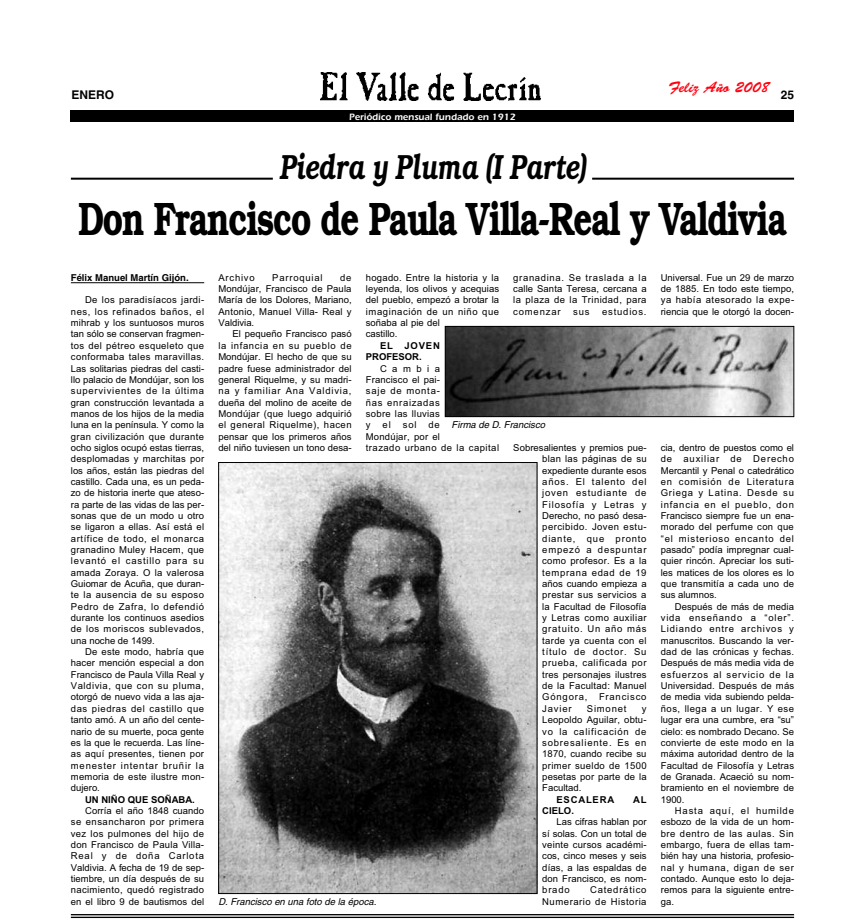
<style>
.page{position:relative;width:865px;height:921px;background:#fff}
.page>*{position:absolute;margin:0;border:0;box-sizing:border-box;transform-origin:0 0}
.t1{font:600 47px "Bookman";letter-spacing:-.035em;color:#000;scale:.7 1}
.t2{font:italic 600 35px "Bookman";color:#000;scale:.7 1}
.t3{font:15.4px "Brush Script Std";color:#ff000f}
.t4{font:700 12px "Helvetica";color:#000}
.t5{font:9.5px/11.3px "Arial";letter-spacing:.015em;color:#000;text-align:justify}
.t6{font:italic 9.5px "Helvetica";color:#000}
.t7{font:700 9.5px/11.3px "Arial";color:#000}
.t8{font:9.5px/11.3px "Arial";letter-spacing:.05em;color:#000}
.t9{font:9.5px "Arial";letter-spacing:.085em;color:#000}
.t10{font:9.5px/11.3px "Arial";letter-spacing:.055em;color:#000;text-align:right}
.t11{font:600 9.5px "Itc Eras";color:#fff}
.t12{font:700 9.5px "Helvetica";color:#000}
.t13{font:700 9.5px "Arial";letter-spacing:.085em;color:#000}
</style>
<div class="page">
<div style="left:71px;top:111px;width:723px;height:11px;background:#000"></div>
<img style="left:321px;top:73px;width:219px;height:28px">
<hr style="left:71px;top:914px;width:723px;height:1px;background:#000">
<hr style="left:71px;top:916px;width:723px;height:2px;background:#000">
<hr style="left:71px;top:282px;width:133px;height:1px;background:#000">
<img style="left:220px;top:464px;width:315px;height:427px">
<div style="left:218px;top:462px;width:319px;height:431px;border:1px solid #000"></div>
<img style="left:447px;top:328px;width:345px;height:87px">
<div style="left:445px;top:326px;width:349px;height:91px;border:1px solid #000"></div>
<hr style="left:71px;top:178px;width:202px;height:2px;background:#000">
<hr style="left:592px;top:178px;width:202px;height:2px;background:#000">
<h3 class="t3" style="left:668px;top:81px;width:102px">Feliz Año 2008</h3>
<p class="t4" style="left:72px;top:91px;width:44px">ENERO</p>
<p class="t4" style="left:780px;top:91px;width:15px">25</p>
<p class="t11" style="left:349px;top:113px;width:168px">Periódico mensual fundado en 1912</p>
<h2 class="t2" style="left:280px;top:146px;width:438px">Piedra y Pluma (I Parte)</h2>
<h1 class="t1" style="left:78px;top:192px;width:1013px">Don Francisco de Paula Villa-Real y Valdivia</h1>
<p class="t12" style="left:71px;top:274px;width:119px">Félix Manuel Martín Gijón.</p>
<p class="t5" style="left:71px;top:294px;width:135px;text-indent:14px">De los paradisíacos jardi&shy;nes, los refinados baños, el mihrab y los suntuosos muros tan sólo se conservan fragmen&shy;tos del pétreo esqueleto que conformaba tales maravillas.<br>Las solitarias piedras del casti&shy;llo palacio de Mondújar, son los supervivientes de la última gran construcción levantada a manos de los hijos de la media luna en la península. Y como la gran civilización que durante ocho siglos ocupó estas tierras, desplomadas y marchitas por los años, están las piedras del castillo. Cada una, es un peda&shy;zo de historia inerte que ateso&shy;ra parte de las vidas de las per&shy;sonas que de un modo u otro se ligaron a ellas. Así está el artífice de todo, el monarca granadino Muley Hacem, que levantó el castillo para su amada Zoraya. O la valerosa Guiomar de Acuña, que duran&shy;te la ausencia de su esposo Pedro de Zafra, lo defendió durante los continuos asedios de los moriscos sublevados, una noche de 1499.</p>
<p class="t5" style="left:71px;top:646px;width:135px;text-indent:14px">De este modo, habría que hacer mención especial a don Francisco de Paula Villa Real y Valdivia, que con su pluma, otorgó de nuevo vida a las aja&shy;das piedras del castillo que tanto amó. A un año del cente&shy;nario de su muerte, poca gente es la que le recuerda. Las líne&shy;as aquí presentes, tienen por menester intentar bruñir la memoria de este ilustre mon&shy;dujero.</p>
<p class="t7" style="left:85px;top:793px;width:111px">UN NIÑO QUE SOÑABA.</p>
<p class="t5" style="left:71px;top:805px;width:135px;text-indent:14px">Corría el año 1848 cuando se ensancharon por primera vez los pulmones del hijo de don Francisco de Paula Villa-Real y de doña Carlota Valdivia. A fecha de 19 de sep&shy;tiembre, un día después de su nacimiento, quedó registrado en el libro 9 de bautismos del</p>
<p class="t5" style="left:513px;top:272px;width:135px">granadina. Se traslada a la calle Santa Teresa, cercana a la plaza de la Trinidad, para comenzar</p>
<p class="t9" style="left:218px;top:272px;width:38px">Archivo</p>
<p class="t9" style="left:272px;top:272px;width:52px">Parroquial</p>
<p class="t5" style="left:218px;top:272px;width:135px;text-indent:122px">de Mondújar, Francisco de Paula María de los Dolores, Mariano, Antonio, Manuel Villa- Real y Valdivia.</p>
<p class="t5" style="left:218px;top:328px;width:135px;text-indent:14px">El pequeño Francisco pasó la infancia en su pueblo de Mondújar. El hecho de que su padre fuese administrador del general Riquelme, y su madri&shy;na y familiar Ana Valdivia, dueña del molino de aceite de Mondújar (que luego adquirió el general Riquelme), hacen pensar que los primeros años del niño tuviesen un tono desa-</p>
<p class="t5" style="left:366px;top:272px;width:135px;text-align:left">hogado. Entre la historia y la leyenda, los olivos y acequias del pueblo, empezó a brotar la imaginación de un niño que soñaba al pie del<br>castillo.</p>
<p class="t7" style="left:366px;top:340px;width:76px;text-indent:14px">EL JOVEN<br>PROFESOR.</p>
<p class="t5" style="left:366px;top:362px;width:76px;text-indent:14px">Cambia Francisco el pai&shy;saje de monta&shy;ñas enraizadas sobre las lluvias y</p>
<p class="t5" style="left:573px;top:306px;width:18px">sus</p>
<p class="t9" style="left:602px;top:306px;width:46px">estudios.</p>
<p class="t6" style="left:451px;top:421px;width:95px">Firma de D. Francisco</p>
<p class="t8" style="left:366px;top:419px;width:135px;text-indent:63px">de<br>Mondújar, por el<br>trazado urbano de la capital</p>
<p class="t5" style="left:382px;top:419px;width:10px">el</p>
<p class="t5" style="left:403px;top:419px;width:15px">sol</p>
<p class="t5" style="left:542px;top:442px;width:106px;text-indent:-29px">Sobresalientes y premios pue&shy;blan las páginas de su expediente durante esos años. El talento del joven estudiante de Filosofía y Letras y Derecho, no pasó desa&shy;percibido. Joven estu&shy;diante, que pronto empezó a despuntar como profesor. Es a la temprana edad de 19 años cuando empieza a prestar sus servicios a la Facultad de Filosofía y Letras como auxiliar gratuito. Un año más tarde ya cuenta con el título de doctor. Su prueba, calificada por tres personajes ilustres de la Facultad: Manuel Góngora, Francisco Javier</p>
<p class="t9" style="left:587px;top:703px;width:41px">Simonet</p>
<p class="t5" style="left:542px;top:703px;width:106px;text-indent:99px">y Leopoldo Aguilar, obtu&shy;vo la calificación de sobresaliente. Es en 1870, cuando recibe su primer sueldo de 1500 pesetas por parte de la Facultad.</p>
<p class="t13" style="left:556px;top:793px;width:59px">ESCALERA</p>
<p class="t7" style="left:633px;top:793px;width:15px">AL</p>
<p class="t7" style="left:542px;top:805px;width:33px">CIELO.</p>
<p class="t5" style="left:542px;top:816px;width:106px;text-indent:14px">Las cifras hablan por sí solas. Con un total de veinte cursos académi&shy;cos, cinco meses y seis días, a las espaldas de don Francisco, es nom&shy;brado</p>
<p class="t10" style="left:542px;top:884px;width:106px">Catedrático<br>Numerario de Historia</p>
<p class="t6" style="left:218px;top:897px;width:159px">D. Francisco en una foto de la época.</p>
<p class="t5" style="left:660px;top:272px;width:135px">Universal. Fue un 29 de marzo de 1885. En todo este tiempo, ya había atesorado la expe&shy;riencia que le otorgó la docen-</p>
<p class="t5" style="left:660px;top:442px;width:135px">cia, dentro de puestos como el de auxiliar de Derecho Mercantil y Penal o catedrático en comisión de Literatura Griega y Latina. Desde su infancia en el pueblo, don Francisco siempre fue un ena&shy;morado del perfume con que “el misterioso encanto del pasado” podía impregnar cual&shy;quier rincón. Apreciar los suti&shy;les matices de los olores es lo que transmitía a cada uno de sus alumnos.</p>
<p class="t5" style="left:660px;top:601px;width:135px;text-indent:14px">Después de más de media vida enseñando a “oler”.<br>Lidiando entre archivos y manuscritos. Buscando la ver&shy;dad de las crónicas y fechas.<br>Después de más media vida de esfuerzos al servicio de la Universidad. Después de más de media vida subiendo pelda&shy;ños, llega a un lugar. Y ese lugar era una cumbre, era “su” cielo: es nombrado Decano. Se convierte de este modo en la máxima autoridad dentro de la Facultad de Filosofía y Letras de Granada. Acaeció su nom&shy;bramiento en el noviembre de 1900.</p>
<p class="t5" style="left:660px;top:805px;width:135px;text-indent:14px">Hasta aquí, el humilde esbozo de la vida de un hom&shy;bre dentro de las aulas. Sin embargo, fuera de ellas tam&shy;bién hay una historia, profesio&shy;nal y humana, digan de ser contado. Aunque esto lo deja&shy;remos para la siguiente entre&shy;ga.</p>
</div>
